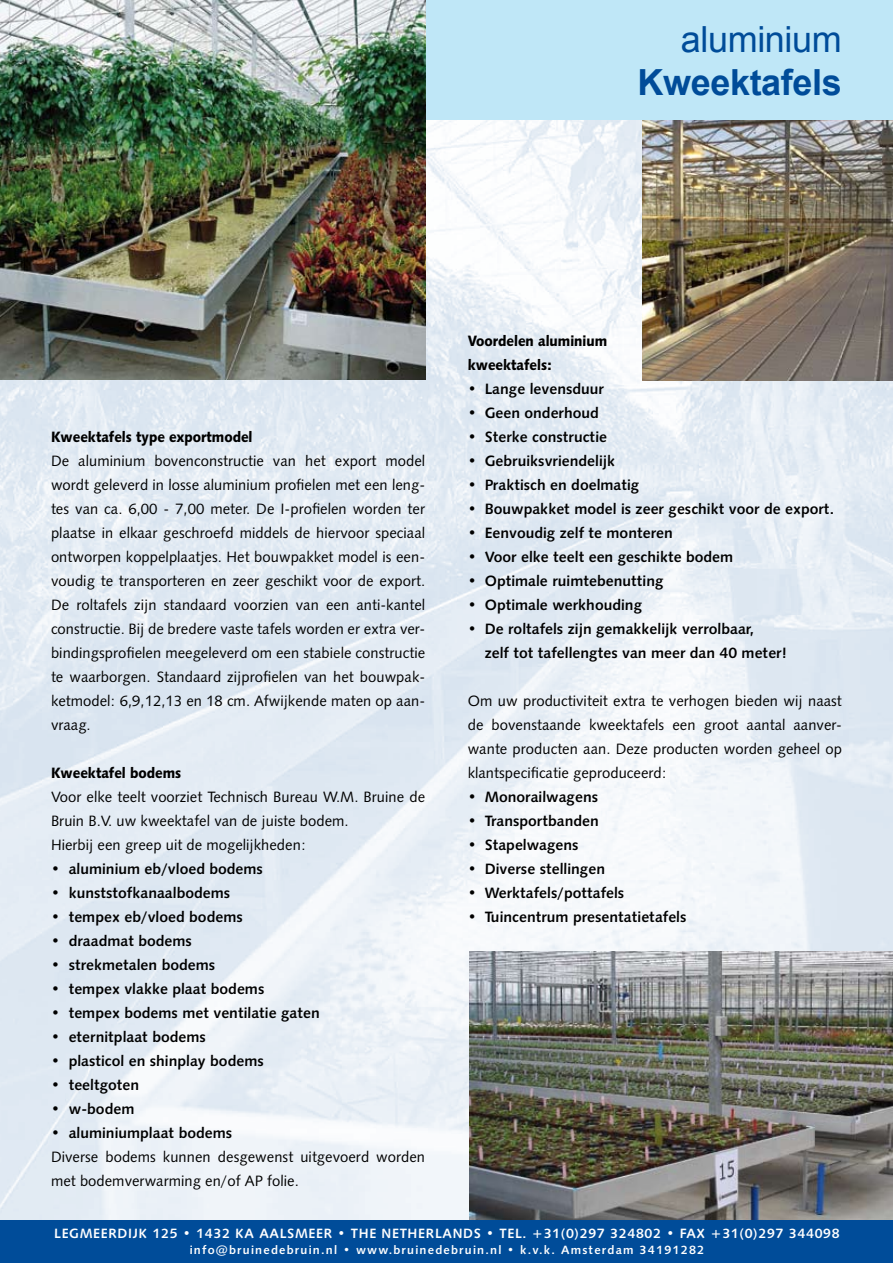
<style>
.page{position:relative;width:893px;height:1263px;background:#fff}
.page>*{position:absolute;margin:0;border:0;box-sizing:border-box;transform-origin:0 0}
.t1{font:700 36px "Arial";letter-spacing:-.01em;color:#004c99}
.t2{font:36px "Arial";letter-spacing:-.01em;color:#004c99}
.t3{font:15px/24px "Humanist 531 BT Roman A";color:#000;text-align:justify}
.t4{font:15px/24px "Humanist 531 BT Bold A";color:#000}
.t5{font:15px/24px "Humanist 531 BT Black A";color:#000;scale:.9 1}
.t6{font:13.5px "Humanist 531 BT Bold A";letter-spacing:.05em;color:#fff}
.t7{font:12px "Humanist 531 BT Bold A";letter-spacing:.1em;color:#fff}
</style>
<div class="page">
<img style="left:0;top:119px;width:893px;height:1101px">
<img style="left:642px;top:119px;width:251px;height:262px">
<img style="left:469px;top:951px;width:424px;height:269px">
<div style="left:0;top:0;width:893px;height:119px;background:#bfe7f7"></div>
<div style="left:0;top:1220px;width:893px;height:43px;background:#004c99"></div>
<img style="left:0;top:0;width:425px;height:380px">
<h1 class="t2" style="left:681px;top:19px;width:163px">aluminium</h1>
<h1 class="t1" style="left:637px;top:62px;width:206px">Kweektafels</h1>
<p class="t5" style="left:468px;top:329px;width:157px">Voordelen aluminium kweektafels:</p>
<p class="t4" style="left:468px;top:377px;width:138px">• Lange levensduur</p>
<p class="t4" style="left:468px;top:401px;width:133px">• Geen onderhoud</p>
<p class="t4" style="left:468px;top:425px;width:141px">• Sterke constructie</p>
<p class="t4" style="left:468px;top:449px;width:149px">• Gebruiksvriendelijk</p>
<p class="t4" style="left:468px;top:473px;width:173px">• Praktisch en doelmatig</p>
<p class="t4" style="left:468px;top:497px;width:368px">• Bouwpakket model is zeer geschikt voor de export.</p>
<p class="t4" style="left:468px;top:521px;width:207px">• Eenvoudig zelf te monteren</p>
<p class="t4" style="left:468px;top:545px;width:267px">• Voor elke teelt een geschikte bodem</p>
<p class="t4" style="left:468px;top:569px;width:197px">• Optimale ruimtebenutting</p>
<p class="t4" style="left:468px;top:593px;width:176px">• Optimale werkhouding</p>
<p class="t4" style="left:485px;top:617px;width:304px;text-indent:-17px">• De roltafels zijn gemakkelijk verrolbaar,<br>zelf tot tafellengtes van meer dan 40 meter!</p>
<p class="t3" style="left:468px;top:689px;width:376px">Om uw productiviteit extra te verhogen bieden wij naast de bovenstaande kweektafels een groot aantal aanver&shy;wante producten aan. Deze producten worden geheel op klantspecificatie geproduceerd:</p>
<p class="t4" style="left:468px;top:785px;width:132px">• Monorailwagens</p>
<p class="t4" style="left:468px;top:809px;width:133px">• Transportbanden</p>
<p class="t4" style="left:468px;top:833px;width:112px">• Stapelwagens</p>
<p class="t4" style="left:468px;top:857px;width:139px">• Diverse stellingen</p>
<p class="t4" style="left:468px;top:881px;width:158px">• Werktafels/pottafels</p>
<p class="t4" style="left:468px;top:905px;width:220px">• Tuincentrum presentatietafels</p>
<p class="t5" style="left:51px;top:425px;width:225px">Kweektafels type exportmodel</p>
<p class="t3" style="left:51px;top:449px;width:376px">De aluminium bovenconstructie van het export model wordt geleverd in losse aluminium profielen met een leng&shy;tes van ca. 6,00 - 7,00 meter. De I-profielen worden ter plaatse in elkaar geschroefd middels de hiervoor speciaal ontworpen koppelplaatjes. Het bouwpakket model is een&shy;voudig te transporteren en zeer geschikt voor de export.<br>De roltafels zijn standaard voorzien van een anti-kantel constructie. Bij de bredere vaste tafels worden er extra ver&shy;bindingsprofielen meegeleverd om een stabiele constructie te waarborgen. Standaard zijprofielen van het bouwpak&shy;ketmodel: 6,9,12,13 en 18 cm. Afwijkende maten op aan&shy;vraag.</p>
<p class="t5" style="left:51px;top:761px;width:146px">Kweektafel bodems</p>
<p class="t3" style="left:51px;top:785px;width:376px;text-align:left">Voor elke teelt voorziet Technisch Bureau W.M. Bruine de<br>Bruin B.V. uw kweektafel van de juiste bodem.<br>Hierbij een greep uit de mogelijkheden:</p>
<p class="t4" style="left:51px;top:857px;width:213px">• aluminium eb/vloed bodems</p>
<p class="t4" style="left:51px;top:881px;width:181px">• kunststofkanaalbodems</p>
<p class="t4" style="left:51px;top:905px;width:193px">• tempex eb/vloed bodems</p>
<p class="t4" style="left:51px;top:929px;width:142px">• draadmat bodems</p>
<p class="t4" style="left:51px;top:953px;width:166px">• strekmetalen bodems</p>
<p class="t4" style="left:51px;top:977px;width:215px">• tempex vlakke plaat bodems</p>
<p class="t4" style="left:51px;top:1001px;width:270px">• tempex bodems met ventilatie gaten</p>
<p class="t4" style="left:51px;top:1025px;width:156px">• eternitplaat bodems</p>
<p class="t4" style="left:51px;top:1049px;width:214px">• plasticol en shinplay bodems</p>
<p class="t4" style="left:51px;top:1073px;width:90px">• teeltgoten</p>
<p class="t4" style="left:51px;top:1097px;width:85px">• w-bodem</p>
<p class="t4" style="left:51px;top:1121px;width:183px">• aluminiumplaat bodems</p>
<p class="t3" style="left:51px;top:1145px;width:376px">Diverse bodems kunnen desgewenst uitgevoerd worden met bodemverwarming en/of AP folie.</p>
<p class="t6" style="left:54px;top:1225px;width:787px">LEGMEERDIJK 125 • 1432 KA AALSMEER • THE NETHERLANDS • TEL. +31(0)297 324802 • FAX +31(0)297 344098</p>
<p class="t7" style="left:190px;top:1243px;width:516px">info@bruinedebruin.nl • www.bruinedebruin.nl • k.v.k. Amsterdam 34191282</p>
</div>
